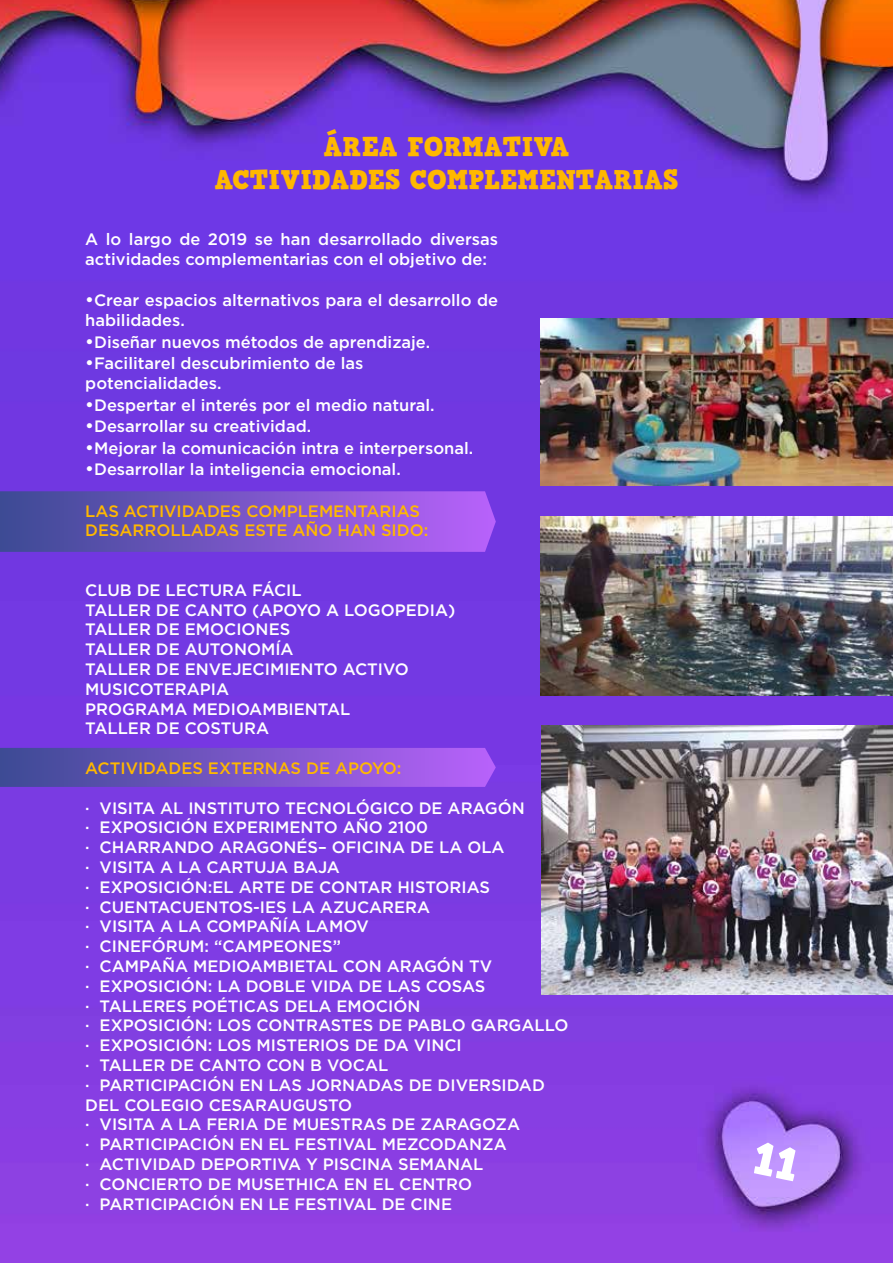
<style>
.page{position:relative;width:893px;height:1263px;background:#fff}
.page>*{position:absolute;margin:0;border:0;box-sizing:border-box;transform-origin:0 0}
.t1{font:27px/32.4px "HVD Comic Serif Pro";color:#ffb800;text-align:center}
.t2{font:500 16.5px/19.8px "Gotham";color:#fff}
.t3{font:500 16.5px/19.8px "Gotham";color:#ffb800}
.s1{font-size:18px}
</style>
<div class="page">
<img style="left:0;top:0;width:893px;height:1263px">
<svg style="left:0;top:491px;width:496px;height:61px;background:#7955c7"></svg>
<svg style="left:0;top:748px;width:496px;height:39px;background:#7955c7"></svg>
<img style="left:541px;top:318px;width:352px;height:167px">
<img style="left:541px;top:516px;width:352px;height:179px">
<img style="left:541px;top:725px;width:352px;height:269px">
<svg style="left:752px;top:1140px;width:48px;height:41px;background:#bd92fe"></svg>
<h1 class="t1" style="left:215px;top:131px;width:465px">ÁREA FORMATIVA<br>ACTIVIDADES COMPLEMENTARIAS</h1>
<p class="t2" style="left:85px;top:229px;width:414px">A lo largo de 2019 se han desarrollado diversas actividades complementarias con el objetivo de:</p>
<p class="t2" style="left:85px;top:290px;width:414px"><span class="s1">•</span>Crear espacios alternativos para el desarrollo de habilidades.</p>
<p class="t2" style="left:85px;top:332px;width:346px"><span class="s1">•</span>Diseñar nuevos métodos de aprendizaje.</p>
<p class="t2" style="left:85px;top:353px;width:280px"><span class="s1">•</span>Facilitarel descubrimiento de las potencialidades.</p>
<p class="t2" style="left:85px;top:395px;width:351px"><span class="s1">•</span>Despertar el interés por el medio natural.</p>
<p class="t2" style="left:85px;top:416px;width:227px"><span class="s1">•</span>Desarrollar su creatividad.</p>
<p class="t2" style="left:85px;top:438px;width:389px"><span class="s1">•</span>Mejorar la comunicación intra e interpersonal.</p>
<p class="t2" style="left:85px;top:459px;width:317px"><span class="s1">•</span>Desarrollar la inteligencia emocional.</p>
<p class="t3" style="left:85px;top:501px;width:345px">LAS ACTIVIDADES COMPLEMENTARIAS<br>DESARROLLADAS ESTE AÑO HAN SIDO:</p>
<p class="t2" style="left:85px;top:580px;width:371px">CLUB DE LECTURA FÁCIL<br>TALLER DE CANTO (APOYO A LOGOPEDIA)<br>TALLER DE EMOCIONES<br>TALLER DE AUTONOMÍA<br>TALLER DE ENVEJECIMIENTO ACTIVO<br>MUSICOTERAPIA<br>PROGRAMA MEDIOAMBIENTAL<br>TALLER DE COSTURA</p>
<p class="t3" style="left:85px;top:758px;width:318px">ACTIVIDADES EXTERNAS DE APOYO:</p>
<p class="t2" style="left:85px;top:798px;width:485px">· VISITA AL INSTITUTO TECNOLÓGICO DE ARAGÓN<br>· EXPOSICIÓN EXPERIMENTO AÑO 2100<br>· CHARRANDO ARAGONÉS– OFICINA DE LA OLA<br>· VISITA A LA CARTUJA BAJA<br>· EXPOSICIÓN:EL ARTE DE CONTAR HISTORIAS<br>· CUENTACUENTOS-IES LA AZUCARERA<br>· VISITA A LA COMPAÑÍA LAMOV<br>· CINEFÓRUM: “CAMPEONES”<br>· CAMPAÑA MEDIOAMBIETAL CON ARAGÓN TV<br>· EXPOSICIÓN: LA DOBLE VIDA DE LAS COSAS<br>· TALLERES POÉTICAS DELA EMOCIÓN<br>· EXPOSICIÓN: LOS CONTRASTES DE PABLO GARGALLO · EXPOSICIÓN: LOS MISTERIOS DE DA VINCI<br>· TALLER DE CANTO CON B VOCAL<br>· PARTICIPACIÓN EN LAS JORNADAS DE DIVERSIDAD DEL COLEGIO CESARAUGUSTO<br>· VISITA A LA FERIA DE MUESTRAS DE ZARAGOZA<br>· PARTICIPACIÓN EN EL FESTIVAL MEZCODANZA<br>· ACTIVIDAD DEPORTIVA Y PISCINA SEMANAL<br>· CONCIERTO DE MUSETHICA EN EL CENTRO<br>· PARTICIPACIÓN EN LE FESTIVAL DE CINE</p>
</div>
